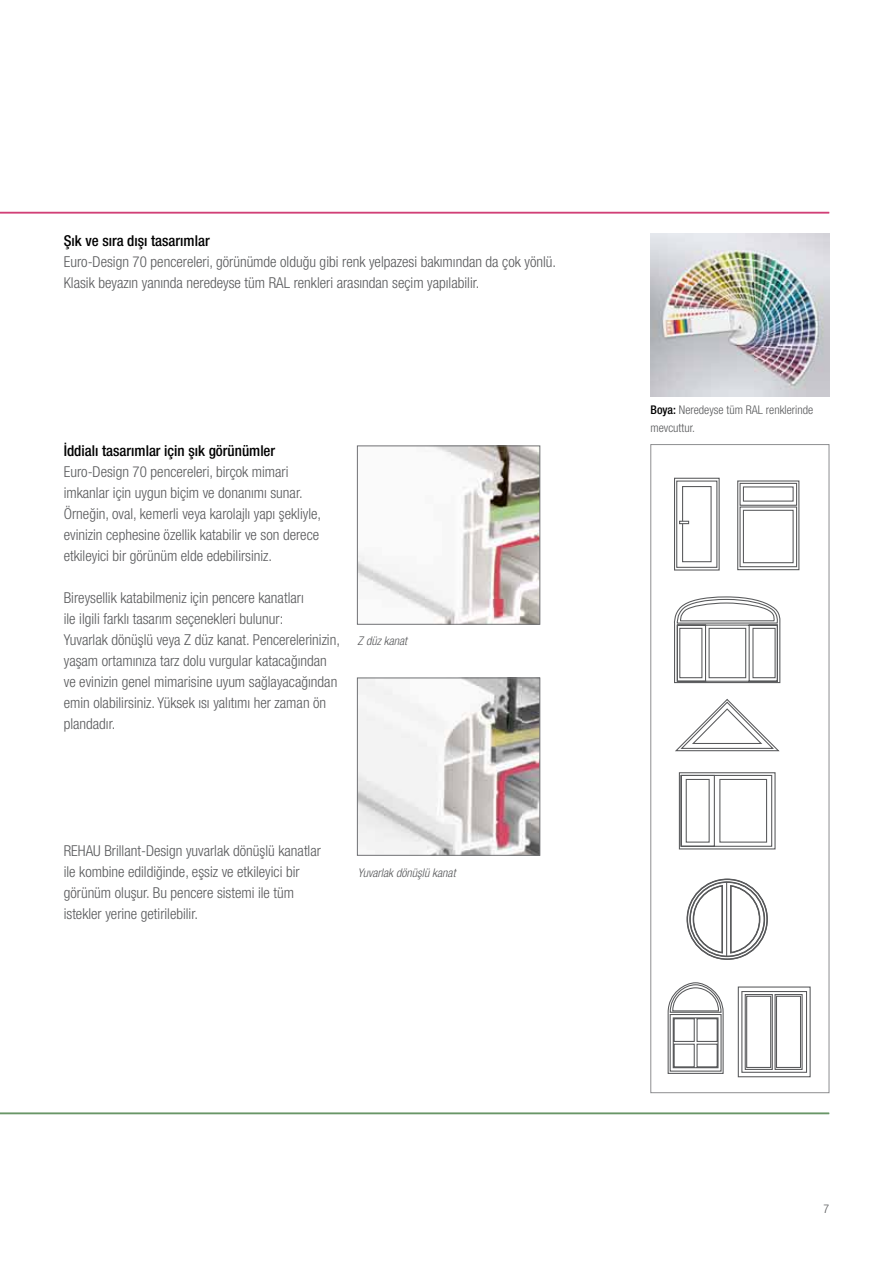
<style>
.page{position:relative;width:893px;height:1263px;background:#fff}
.page>*{position:absolute;margin:0;border:0;box-sizing:border-box;transform-origin:0 0}
.t1{font:300 condensed 15px/21px "Helvetica Neue LT Com";color:#58595b}
.t2{font:500 condensed 15px "Helvetica Neue LT Com";color:#000}
.t3{font:300 condensed 12px/18px "Helvetica Neue LT Com";color:#58595b}
.t4{font:italic 300 condensed 12px "Helvetica Neue LT Com";color:#58595b}
.s1{font-weight:500;color:#000}
</style>
<div class="page">
<hr style="left:0;top:212px;width:829px;height:1px;background:#d13f76">
<hr style="left:0;top:1113px;width:829px;height:1px;background:#699667">
<img style="left:359px;top:680px;width:179px;height:173px">
<div style="left:357px;top:678px;width:183px;height:177px;border:1px solid #717275"></div>
<img style="left:359px;top:448px;width:179px;height:174px">
<div style="left:357px;top:446px;width:183px;height:178px;border:1px solid #717275"></div>
<img style="left:651px;top:234px;width:178px;height:162px">
<svg style="left:674px;top:477px;width:46px;height:94px"></svg>
<svg style="left:737px;top:986px;width:74px;height:92px"></svg>
<svg style="left:674px;top:596px;width:107px;height:88px"></svg>
<svg style="left:737px;top:480px;width:63px;height:91px"></svg>
<svg style="left:675px;top:699px;width:105px;height:53px"></svg>
<svg style="left:678px;top:772px;width:98px;height:78px"></svg>
<svg style="left:667px;top:982px;width:57px;height:92px"></svg>
<div style="left:686px;top:878px;width:82px;height:82px;border:2px solid #58595b;border-radius:50%"></div>
<div style="left:689px;top:881px;width:76px;height:76px;border:2px solid #58595b;border-radius:50%"></div>
<svg style="left:692px;top:884px;width:69px;height:70px"></svg>
<hr style="left:726px;top:882px;width:1px;height:74px;background:#58595b">
<p class="t2" style="left:64px;top:232px;width:147px">Şık ve sıra dışı tasarımlar</p>
<p class="t1" style="left:64px;top:252px;width:494px">Euro-Design 70 pencereleri, görünümde olduğu gibi renk yelpazesi bakımından da çok yönlü.<br>Klasik beyazın yanında neredeyse tüm RAL renkleri arasından seçim yapılabilir.</p>
<p class="t2" style="left:64px;top:442px;width:213px">İddialı tasarımlar için şık görünümler</p>
<p class="t1" style="left:64px;top:462px;width:259px">Euro-Design 70 pencereleri, birçok mimari imkanlar için uygun biçim ve donanımı sunar.<br>Örneğin, oval, kemerli veya karolajlı yapı şekliyle, evinizin cephesine özellik katabilir ve son derece etkileyici bir görünüm elde edebilirsiniz.</p>
<p class="t1" style="left:64px;top:588px;width:278px">Bireysellik katabilmeniz için pencere kanatları<br>ile ilgili farklı tasarım seçenekleri bulunur:<br>Yuvarlak dönüşlü veya Z düz kanat. Pencerelerinizin, yaşam ortamınıza tarz dolu vurgular katacağından ve evinizin genel mimarisine uyum sağlayacağından emin olabilirsiniz. Yüksek ısı yalıtımı her zaman ön plandadır.</p>
<p class="t4" style="left:358px;top:634px;width:51px">Z düz kanat</p>
<p class="t1" style="left:64px;top:840px;width:259px">REHAU Brillant-Design yuvarlak dönüşlü kanatlar ile kombine edildiğinde, eşsiz ve etkileyici bir görünüm oluşur. Bu pencere sistemi ile tüm istekler yerine getirilebilir.</p>
<p class="t4" style="left:358px;top:865px;width:99px">Yuvarlak dönüşlü kanat</p>
<p class="t3" style="left:651px;top:401px;width:164px"><span class="s1">Boya:</span> Neredeyse tüm RAL renklerinde mevcuttur.</p>
<p class="t3" style="left:823px;top:1199px;width:7px">7</p>
</div>
